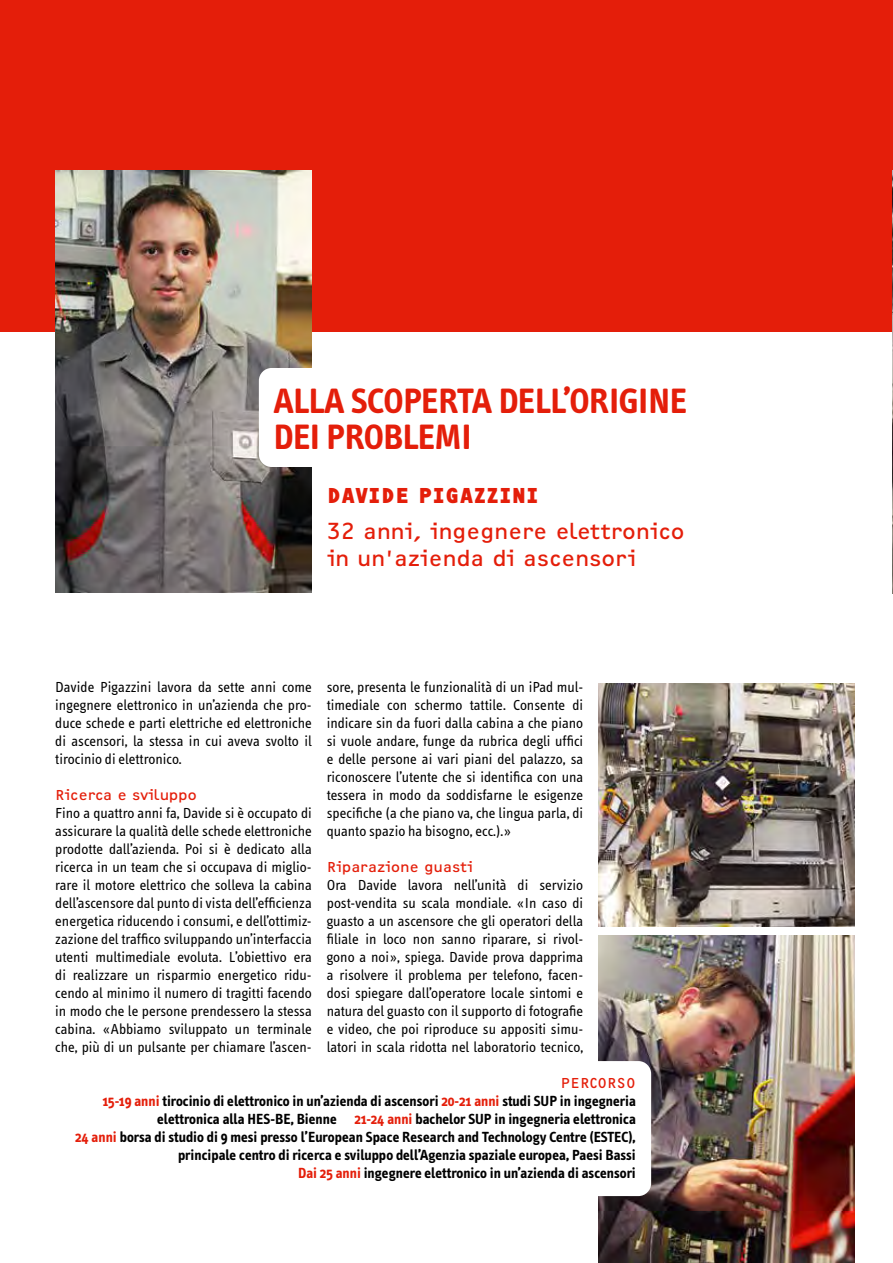
<style>
.page{position:relative;width:893px;height:1263px;background:#fff}
.page>*{position:absolute;margin:0;border:0;box-sizing:border-box;transform-origin:0 0}
.t1{font:700 36px/36px "Info Text";letter-spacing:-.005em;color:#e41e0a}
.t2{font:22.5px/27px "OCRF";letter-spacing:-.02em;color:#e41e0a}
.t3{font:700 22.5px "OCRF";color:#e41e0a}
.t4{font:15px/18px "Info Text";color:#000;text-align:justify}
.t5{font:700 15px/18px "Info Text";color:#000;text-align:right}
.t6{font:15px "OCRF";letter-spacing:-.02em;color:#e41e0a}
.t7{font:15px "OCRF";color:#e41e0a}
.s1{color:#e41e0a}
</style>
<div class="page">
<div style="left:0;top:0;width:893px;height:332px;background:#e41e0a"></div>
<img style="left:892px;top:170px;width:1px;height:423px">
<img style="left:55px;top:170px;width:257px;height:423px">
<div style="left:259px;top:368px;width:596px;height:99px;background:#fff;border-radius:13px"></div>
<img style="left:598px;top:683px;width:257px;height:243px">
<img style="left:598px;top:935px;width:257px;height:328px">
<div style="left:40px;top:1061px;width:611px;height:135px;background:#fff;border-radius:13px"></div>
<h1 class="t1" style="left:274px;top:383px;width:415px">ALLA SCOPERTA DELL’ORIGINE<br>DEI PROBLEMI</h1>
<h2 class="t3" style="left:327px;top:481px;width:213px">DAVIDE PIGAZZINI</h2>
<h2 class="t2" style="left:327px;top:517px;width:360px">32 anni, ingegnere elettronico in un’azienda di ascensori</h2>
<p class="t4" style="left:327px;top:678px;width:258px">sore, presenta le funzionalità di un iPad mul&shy;timediale con schermo tattile. Consente di indicare sin da fuori dalla cabina a che piano si vuole andare, funge da rubrica degli uffici e delle persone ai vari piani del palazzo, sa riconoscere l’utente che si identifica con una tessera in modo da soddisfarne le esigenze specifiche (a che piano va, che lingua parla, di quanto spazio ha bisogno, ecc.).»</p>
<p class="t6" style="left:327px;top:858px;width:148px">Riparazione guasti</p>
<p class="t4" style="left:327px;top:876px;width:258px">Ora Davide lavora nell’unità di servizio post-vendita su scala mondiale. «In caso di guasto a un ascensore che gli operatori della filiale in loco non sanno riparare, si rivol&shy;gono a noi», spiega. Davide prova dapprima a risolvere il problema per telefono, facen&shy;dosi spiegare dall’operatore locale sintomi e natura del guasto con il supporto di fotografie e video, che poi riproduce su appositi simu&shy;latori in scala ridotta nel laboratorio tecnico,</p>
<p class="t7" style="left:561px;top:1074px;width:76px">PERCORSO</p>
<p class="t5" style="left:75px;top:1092px;width:562px"><span class="s1">15-19 anni</span> tirocinio di elettronico in un’azienda di ascensori <span class="s1">20-21 anni</span> studi SUP in ingegneria elettronica alla HES-BE, Bienne <span class="s1">21-24 anni</span> bachelor SUP in ingegneria elettronica<br><span class="s1">24 anni</span> borsa di studio di 9 mesi presso l’European Space Research and Technology Centre (ESTEC), principale centro di ricerca e sviluppo dell’Agenzia spaziale europea, Paesi Bassi<br><span class="s1">Dai 25 anni</span> ingegnere elettronico in un’azienda di ascensori</p>
<p class="t4" style="left:55px;top:678px;width:258px">Davide Pigazzini lavora da sette anni come ingegnere elettronico in un’azienda che pro&shy;duce schede e parti elettriche ed elettroniche di ascensori, la stessa in cui aveva svolto il tirocinio di elettronico.</p>
<p class="t6" style="left:55px;top:786px;width:143px">Ricerca e sviluppo</p>
<p class="t4" style="left:55px;top:804px;width:258px">Fino a quattro anni fa, Davide si è occupato di assicurare la qualità delle schede elettroniche prodotte dall’azienda. Poi si è dedicato alla ricerca in un team che si occupava di miglio&shy;rare il motore elettrico che solleva la cabina dell’ascensore dal punto di vista dell’efficienza energetica riducendo i consumi, e dell’ottimiz&shy;zazione del traffico sviluppando un’interfaccia utenti multimediale evoluta. L’obiettivo era di realizzare un risparmio energetico ridu&shy;cendo al minimo il numero di tragitti facendo in modo che le persone prendessero la stessa cabina. «Abbiamo sviluppato un terminale che, più di un pulsante per chiamare l’ascen-</p>
</div>
